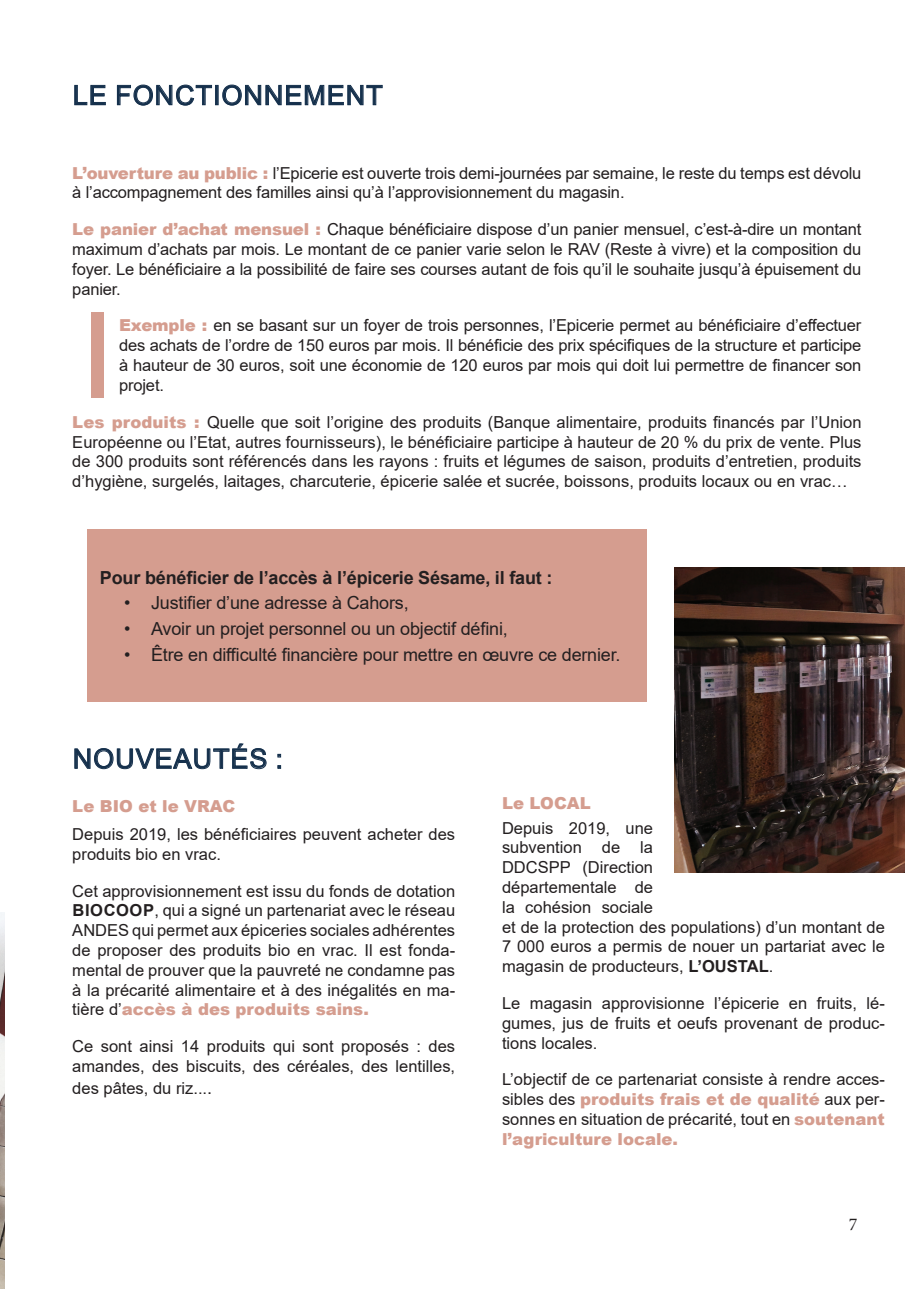
<style>
.page{position:relative;width:919px;height:1289px;background:#fff}
.page>*{position:absolute;margin:0;border:0;box-sizing:border-box;transform-origin:0 0}
.t1{font:27px "Arial";letter-spacing:.035em;color:#15304c}
.t2{font:18px "Arial";letter-spacing:-.01em;color:#231f20}
.t3{font:700 18px "Arial";letter-spacing:-.01em;color:#231f20}
.t4{font:18px "Minion Pro";color:#231f20}
.t5{font:16.5px/19.8px "Arial";color:#231f20;text-align:justify}
.t6{font:900 16.5px "Arial";color:#d59d8f}
.t7{font:700 16.5px "Arial";color:#231f20}
.s1{font-weight:900;color:#d59d8f}
.s2{font-size:18px}
.s3{font-weight:700}
</style>
<div class="page">
<img style="left:0;top:912px;width:4px;height:376px">
<svg style="left:74px;top:85px;width:32px;height:20px"></svg>
<svg style="left:117px;top:84px;width:95px;height:22px"></svg>
<div style="left:215px;top:85px;width:3px;height:20px;border:1px solid #15304c"></div>
<svg style="left:222px;top:84px;width:161px;height:22px"></svg>
<svg style="left:74px;top:743px;width:193px;height:26px"></svg>
<svg style="left:277px;top:765px;width:4px;height:3px"></svg>
<div style="left:87px;top:529px;width:559px;height:173px;background:#d59d8f"></div>
<img style="left:674px;top:568px;width:230px;height:304px">
<div style="left:91px;top:313px;width:13px;height:85px;background:#d59d8f"></div>
<h1 class="t1" style="left:73px;top:77px;width:192px">Le fonctionnemen</h1>
<h1 class="t1" style="left:366px;top:77px;width:18px">t</h1>
<p class="t5" style="left:72px;top:163px;width:790px"><span class="s1">L’ouverture au public :</span> l’Epicerie est ouverte trois demi-journées par semaine, le reste du temps est dévolu à l’accompagnement des familles ainsi qu’à l’approvisionnement du magasin.</p>
<p class="t5" style="left:72px;top:219px;width:790px"><span class="s1">Le panier d’achat mensuel :</span> Chaque bénéficiaire dispose d’un panier mensuel, c’est-à-dire un montant maximum d’achats par mois. Le montant de ce panier varie selon le RAV (Reste à vivre) et la composition du foyer. Le bénéficiaire a la possibilité de faire ses courses autant de fois qu’il le souhaite jusqu’à épuisement du panier.</p>
<p class="t5" style="left:119px;top:316px;width:743px"><span class="s1">Exemple :</span> en se basant sur un foyer de trois personnes, l’Epicerie permet au bénéficiaire d’effectuer des achats de l’ordre de 150 euros par mois. Il bénéficie des prix spécifiques de la structure et participe à hauteur de 30 euros, soit une économie de 120 euros par mois qui doit lui permettre de financer son projet.</p>
<p class="t5" style="left:72px;top:412px;width:790px"><span class="s1">Les produits :</span> Quelle que soit l’origine des produits (Banque alimentaire, produits financés par l’Union Européenne ou l’Etat, autres fournisseurs), le bénéficiaire participe à hauteur de 20 % du prix de vente. Plus de 300 produits sont référencés dans les rayons : fruits et légumes de saison, produits d’entretien, produits d’hygiène, surgelés, laitages, charcuterie, épicerie salée et sucrée, boissons, produits locaux ou en vrac…</p>
<p class="t3" style="left:100px;top:564px;width:454px">Pour bénéficier de l’accès à l’épicerie Sésame, il faut :</p>
<p class="t2" style="left:124px;top:590px;width:286px">• Justifier d’une adresse à Cahors,</p>
<p class="t2" style="left:124px;top:616px;width:385px">• Avoir un projet personnel ou un objectif défini,</p>
<p class="t2" style="left:124px;top:642px;width:498px">• Être en difficulté financière pour mettre en œuvre ce dernier.</p>
<h1 class="t1" style="left:73px;top:740px;width:62px">Nouve</h1>
<h1 class="t1" style="left:173px;top:740px;width:111px">autés :</h1>
<p class="t6" style="left:72px;top:793px;width:164px">Le BIO et le VRAC</p>
<p class="t5" style="left:72px;top:824px;width:384px">Depuis 2019, les bénéficiaires peuvent acheter des produits bio en vrac.</p>
<p class="t5" style="left:72px;top:880px;width:384px">Cet approvisionnement est issu du fonds de dotation</p>
<p class="t7" style="left:73px;top:898px;width:25px">Biocoop</p>
<p class="t5" style="left:72px;top:900px;width:384px;text-indent:82px">, qui a signé un partenariat avec le réseau ANDES qui permet aux épiceries sociales adhérentes de proposer des produits bio en vrac. Il est fonda&shy;mental de prouver que la pauvreté ne condamne pas à la précarité alimentaire et à des inégalités en ma&shy;tière d’<span class="s1">accès à des produits sains.</span></p>
<p class="t5" style="left:72px;top:1036px;width:384px">Ce sont ainsi 14 produits qui sont proposés : des amandes, des biscuits, des céréales, des lentilles,</p>
<p class="t5" style="left:72px;top:1077px;width:141px">des pâtes, du riz...<span class="s2">.</span></p>
<p class="t6" style="left:502px;top:791px;width:90px">Le LOCAL</p>
<p class="t5" style="left:502px;top:817px;width:384px;text-align:left">Depuis 2019, une<br>subvention de la<br>DDCSPP (Direction<br>départementale de<br>la cohésion sociale<br>et de la protection des populations) d’un montant de<br>7 000 euros a permis de nouer un partariat avec le magasin de producteurs, <span class="s3">L’OUSTAL</span>.</p>
<p class="t5" style="left:502px;top:993px;width:384px">Le magasin approvisionne l’épicerie en fruits, lé&shy;gumes, jus de fruits et oeufs provenant de produc&shy;tions locales.</p>
<p class="t5" style="left:502px;top:1069px;width:384px">L’objectif de ce partenariat consiste à rendre acces&shy;sibles des <span class="s1">produits frais et de qualité</span> aux per&shy;sonnes en situation de précarité, tout en <span class="s1">soutenant l’agriculture locale.</span></p>
<p class="t4" style="left:848px;top:1211px;width:10px">7</p>
</div>
